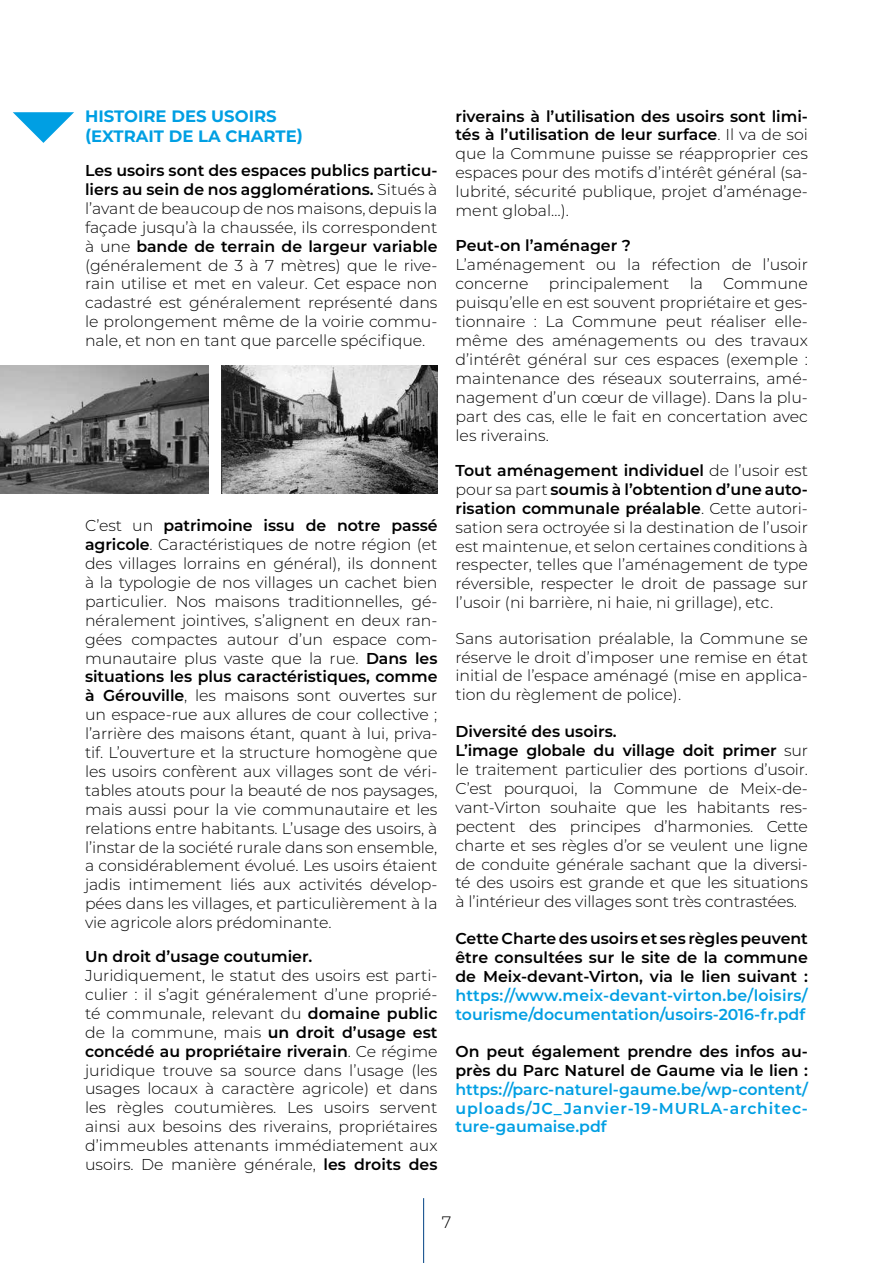
<style>
.page{position:relative;width:893px;height:1263px;background:#fff}
.page>*{position:absolute;margin:0;border:0;box-sizing:border-box;transform-origin:0 0}
.t1{font:700 16.5px/19.8px "Montserrat";color:#009fe3}
.t2{font:300 16.5px "Montserrat";color:#000}
.t3{font:300 15.75px/18.9px "Montserrat";letter-spacing:-.005em;color:#000;text-align:justify}
.t4{font:600 15.75px/18.9px "Montserrat";color:#000;text-align:justify}
.t5{font:600 15.75px/18.9px "Montserrat";letter-spacing:.005em;color:#009fe3}
.s1{font-weight:600}
</style>
<div class="page">
<hr style="left:423px;top:1198px;width:1px;height:65px;background:#004283">
<svg style="left:13px;top:112px;width:61px;height:31px"></svg>
<img style="left:0;top:366px;width:208px;height:127px">
<img style="left:222px;top:366px;width:215px;height:127px">
<p class="t1" style="left:85px;top:106px;width:219px">HISTOIRE DES USOIRS (EXTRAIT DE LA CHARTE)</p>
<p class="t3" style="left:85px;top:160px;width:354px"><span class="s1">Les usoirs sont des espaces publics particu&shy;liers au sein de nos agglomérations.</span> Situés à l’avant de beaucoup de nos maisons, depuis la façade jusqu’à la chaussée, ils correspondent à une <span class="s1">bande de terrain de largeur variable </span>(généralement de 3 à 7 mètres) que le rive&shy;rain utilise et met en valeur. Cet espace non cadastré est généralement représenté dans le prolongement même de la voirie commu&shy;nale, et non en tant que parcelle spécifique.</p>
<p class="t3" style="left:85px;top:516px;width:354px">C’est un <span class="s1">patrimoine issu de notre passé agricole</span>. Caractéristiques de notre région (et des villages lorrains en général), ils donnent à la typologie de nos villages un cachet bien particulier. Nos maisons traditionnelles, gé&shy;néralement jointives, s’alignent en deux ran&shy;gées compactes autour d’un espace com&shy;munautaire plus vaste que la rue. <span class="s1">Dans les situations les plus caractéristiques, comme à Gérouville</span>, les maisons sont ouvertes sur un espace-rue aux allures de cour collective ; l’arrière des maisons étant, quant à lui, priva&shy;tif. L’ouverture et la structure homogène que les usoirs confèrent aux villages sont de véri&shy;tables atouts pour la beauté de nos paysages, mais aussi pour la vie communautaire et les relations entre habitants. L’usage des usoirs, à l’instar de la société rurale dans son ensemble, a considérablement évolué. Les usoirs étaient jadis intimement liés aux activités dévelop&shy;pées dans les villages, et particulièrement à la vie agricole alors prédominante.</p>
<p class="t4" style="left:85px;top:946px;width:229px">Un droit d’usage coutumier.</p>
<p class="t3" style="left:85px;top:965px;width:354px">Juridiquement, le statut des usoirs est parti&shy;culier : il s’agit généralement d’une proprié&shy;té communale, relevant du <span class="s1">domaine public </span>de la commune, mais <span class="s1">un droit d’usage est concédé au propriétaire riverain</span>. Ce régime juridique trouve sa source dans l’usage (les usages locaux à caractère agricole) et dans les règles coutumières. Les usoirs servent ainsi aux besoins des riverains, propriétaires d’immeubles attenants immédiatement aux usoirs. De manière générale, <span class="s1">les droits des</span></p>
<p class="t3" style="left:455px;top:106px;width:354px"><span class="s1">riverains à l’utilisation des usoirs sont limi&shy;tés à l’utilisation de leur surface</span>. Il va de soi que la Commune puisse se réapproprier ces espaces pour des motifs d’intérêt général (sa&shy;lubrité, sécurité publique, projet d’aménage&shy;ment global…).</p>
<p class="t4" style="left:455px;top:236px;width:177px">Peut-on l’aménager ?</p>
<p class="t3" style="left:455px;top:255px;width:354px">L’aménagement ou la réfection de l’usoir concerne</p>
<p class="t3" style="left:549px;top:274px;width:122px">principalement</p>
<p class="t3" style="left:690px;top:274px;width:15px">la</p>
<p class="t3" style="left:455px;top:274px;width:354px;text-indent:268px">Commune puisqu’elle en est souvent propriétaire et ges&shy;tionnaire : La Commune peut réaliser elle&shy;même des aménagements ou des travaux d’intérêt général sur ces espaces (exemple : maintenance des réseaux souterrains, amé&shy;nagement d’un cœur de village). Dans la plu&shy;part des cas, elle le fait en concertation avec les riverains.</p>
<p class="t3" style="left:455px;top:460px;width:354px"><span class="s1">Tout aménagement individuel</span> de l’usoir est pour sa part <span class="s1">soumis à l’obtention d’une auto&shy;risation communale préalable</span>. Cette autori&shy;sation sera octroyée si la destination de l’usoir est maintenue, et selon certaines conditions à respecter, telles que l’aménagement de type réversible, respecter le droit de passage sur l’usoir (ni barrière, ni haie, ni grillage), etc.</p>
<p class="t3" style="left:455px;top:628px;width:354px">Sans autorisation préalable, la Commune se réserve le droit d’imposer une remise en état initial de l’espace aménagé (mise en applica&shy;tion du règlement de police).</p>
<p class="t3" style="left:455px;top:722px;width:354px;text-align:left"><span class="s1">Diversité des usoirs.<br>L’image globale du village doit primer</span> sur le traitement particulier des portions d’usoir.<br>C’est pourquoi, la Commune de Meix-de&shy;vant-Virton souhaite que les habitants res&shy;pectent des principes d’harmonies. Cette charte et ses règles d’or se veulent une ligne de conduite générale sachant que la diversi&shy;té des usoirs est grande et que les situations à l’intérieur des villages sont très contrastées.</p>
<p class="t4" style="left:455px;top:928px;width:354px">Cette Charte des usoirs et ses règles peuvent être consultées sur le site de la commune de Meix-devant-Virton, via le lien suivant :</p>
<p class="t5" style="left:455px;top:985px;width:354px">https://www.meix-devant-virton.be/loisirs/ tourisme/documentation/usoirs-2016-fr.pdf</p>
<p class="t4" style="left:455px;top:1041px;width:354px">On peut également prendre des infos au&shy;près du Parc Naturel de Gaume via le lien :</p>
<p class="t5" style="left:455px;top:1079px;width:354px;text-align:justify">https://parc-naturel-gaume.be/wp-content/ uploads/JC_Janvier-19-MURLA-architec&shy;ture-gaumaise.pdf</p>
<p class="t2" style="left:442px;top:1211px;width:11px">7</p>
</div>
